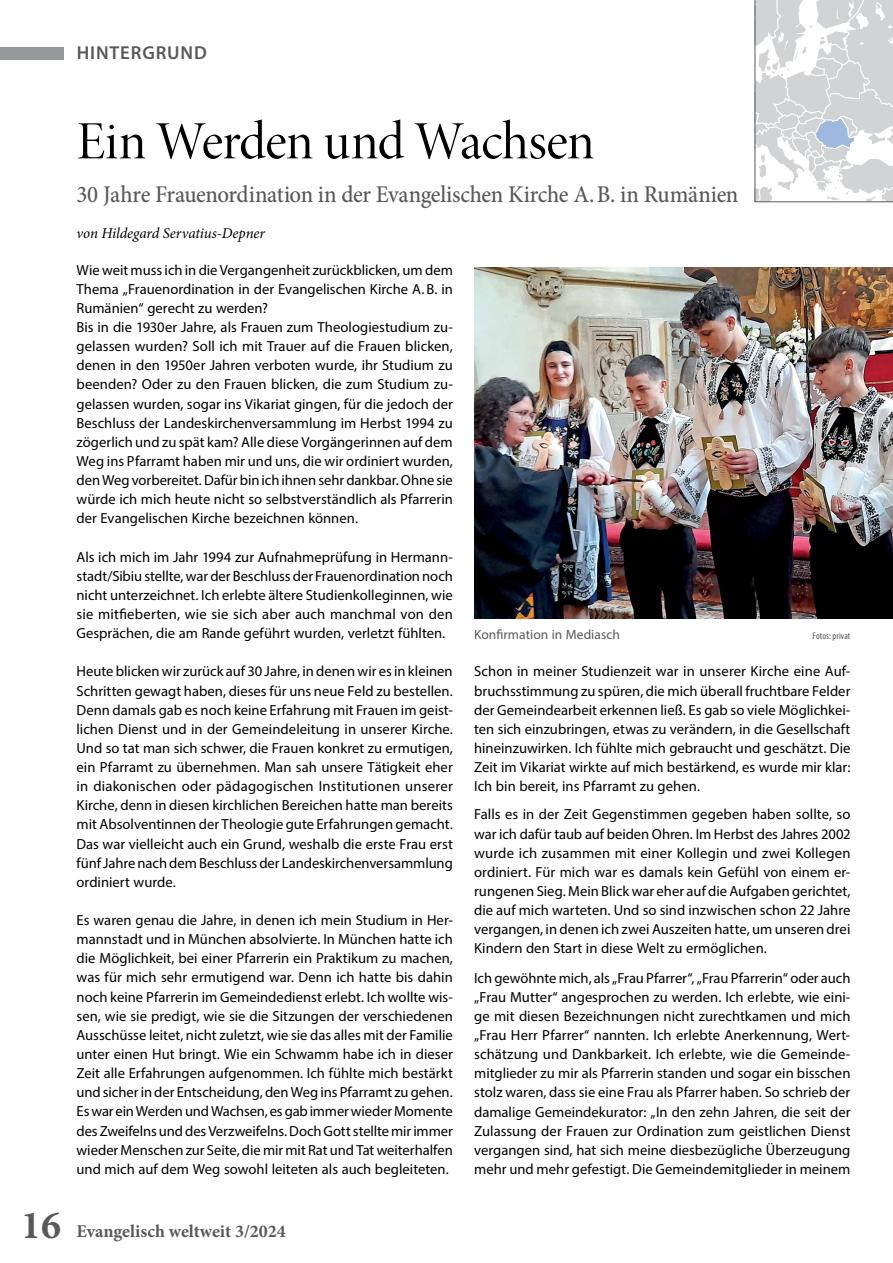
<style>
.page{position:relative;width:893px;height:1263px;background:#fff}
.page>*{position:absolute;margin:0;border:0;box-sizing:border-box;transform-origin:0 0}
.t1{font:54px "Minion Pro Disp";letter-spacing:-.015em;color:#000}
.t2{font:500 24px "Minion Pro";letter-spacing:-.015em;color:#58595b;scale:.95 1}
.t3{font:600 18.75px "Myriad Pro";letter-spacing:.045em;color:#58595b}
.t4{font:700 18px "Minion Pro";letter-spacing:-.005em;color:#58595b}
.t5{font:italic 15px "Minion Pro";letter-spacing:-.005em;color:#000}
.t6{font:14.7px/19.2px "Myriad Pro";color:#000;text-align:justify}
.t7{font:13.5px "Myriad Pro";letter-spacing:.005em;color:#58595b}
.t8{font:condensed 9.75px "Myriad Pro";letter-spacing:.01em;color:#58595b}
.s1{font-size:39.75px}
</style>
<div class="page">
<div style="left:0;top:47px;width:64px;height:13px;background:#97999c"></div>
<svg style="left:755px;top:0;width:138px;height:202px"></svg>
<img style="left:474px;top:267px;width:419px;height:352px">
<p class="t3" style="left:77px;top:41px;width:132px">HINTERGRUND</p>
<h1 class="t1" style="left:77px;top:108px;width:520px">Ein Werden und Wachsen</h1>
<h2 class="t2" style="left:77px;top:178px;width:698px">30 Jahre Frauenordination in der Evangelischen Kirche A.B. in Rumänien</h2>
<p class="t5" style="left:77px;top:223px;width:190px">von Hildegard Servatius-Depner</p>
<p class="t6" style="left:77px;top:260px;width:378px;text-align:left">Wie weit muss ich in die Vergangenheit zurückblicken, um dem Thema „Frauenordination in der Evangelischen Kirche A.B. in Rumänien“ gerecht zu werden?<br>Bis in die 1930er Jahre, als Frauen zum Theologiestudium zu&shy;gelassen wurden? Soll ich mit Trauer auf die Frauen blicken, denen in den 1950er Jahren verboten wurde, ihr Studium zu beenden? Oder zu den Frauen blicken, die zum Studium zu&shy;gelassen wurden, sogar ins Vikariat gingen, für die jedoch der Beschluss der Landeskirchenversammlung im Herbst 1994 zu zögerlich und zu spät kam? Alle diese Vorgängerinnen auf dem Weg ins Pfarramt haben mir und uns, die wir ordiniert wurden, den Weg vorbereitet. Dafür bin ich ihnen sehr dankbar. Ohne sie würde ich mich heute nicht so selbstverständlich als Pfarrerin der Evangelischen Kirche bezeichnen können.</p>
<p class="t6" style="left:77px;top:547px;width:378px">Als ich mich im Jahr 1994 zur Aufnahmeprüfung in Hermann&shy;stadt/Sibiu stellte, war der Beschluss der Frauenordination noch nicht unterzeichnet. Ich erlebte ältere Studienkolleginnen, wie sie mitfieberten, wie sie sich aber auch manchmal von den Gesprächen, die am Rande geführt wurden, verletzt fühlten.</p>
<p class="t6" style="left:77px;top:662px;width:378px">Heute blicken wir zurück auf 30 Jahre, in denen wir es in kleinen Schritten gewagt haben, dieses für uns neue Feld zu bestellen.<br>Denn damals gab es noch keine Erfahrung mit Frauen im geist&shy;lichen Dienst und in der Gemeindeleitung in unserer Kirche.<br>Und so tat man sich schwer, die Frauen konkret zu ermutigen, ein Pfarramt zu übernehmen. Man sah unsere Tätigkeit eher in diakonischen oder pädagogischen Institutionen unserer Kirche, denn in diesen kirchlichen Bereichen hatte man bereits mit Absolventinnen der Theologie gute Erfahrungen gemacht.<br>Das war vielleicht auch ein Grund, weshalb die erste Frau erst fünf Jahre nach dem Beschluss der Landeskirchenversammlung ordiniert wurde.</p>
<p class="t6" style="left:77px;top:910px;width:378px">Es waren genau die Jahre, in denen ich mein Studium in Her&shy;mannstadt und in München absolvierte. In München hatte ich die Möglichkeit, bei einer Pfarrerin ein Praktikum zu machen, was für mich sehr ermutigend war. Denn ich hatte bis dahin noch keine Pfarrerin im Gemeindedienst erlebt. Ich wollte wis&shy;sen, wie sie predigt, wie sie die Sitzungen der verschiedenen Ausschüsse leitet, nicht zuletzt, wie sie das alles mit der Familie unter einen Hut bringt. Wie ein Schwamm habe ich in dieser Zeit alle Erfahrungen aufgenommen. Ich fühlte mich bestärkt und sicher in der Entscheidung, den Weg ins Pfarramt zu gehen.<br>Es war ein Werden und Wachsen, es gab immer wieder Momente des Zweifelns und des Verzweifelns. Doch Gott stellte mir immer wieder Menschen zur Seite, die mir mit Rat und Tat weiterhalfen und mich auf dem Weg sowohl leiteten als auch begleiteten.</p>
<p class="t4" style="left:21px;top:1219px;width:266px"><span class="s1">16</span> Evangelisch weltweit 3/2024</p>
<p class="t7" style="left:474px;top:626px;width:147px">Konfirmation in Mediasch</p>
<p class="t8" style="left:813px;top:629px;width:39px">Fotos: privat</p>
<p class="t6" style="left:474px;top:662px;width:378px">Schon in meiner Studienzeit war in unserer Kirche eine Auf&shy;bruchsstimmung zu spüren, die mich überall fruchtbare Felder der Gemeindearbeit erkennen ließ. Es gab so viele Möglichkei&shy;ten sich einzubringen, etwas zu verändern, in die Gesellschaft hineinzuwirken. Ich fühlte mich gebraucht und geschätzt. Die Zeit im Vikariat wirkte auf mich bestärkend, es wurde mir klar:<br>Ich bin bereit, ins Pfarramt zu gehen.</p>
<p class="t6" style="left:474px;top:805px;width:378px">Falls es in der Zeit Gegenstimmen gegeben haben sollte, so war ich dafür taub auf beiden Ohren. Im Herbst des Jahres 2002 wurde ich zusammen mit einer Kollegin und zwei Kollegen ordiniert. Für mich war es damals kein Gefühl von einem er&shy;rungenen Sieg. Mein Blick war eher auf die Aufgaben gerichtet, die auf mich warteten. Und so sind inzwischen schon 22 Jahre vergangen, in denen ich zwei Auszeiten hatte, um unseren drei Kindern den Start in diese Welt zu ermöglichen.</p>
<p class="t6" style="left:474px;top:968px;width:378px">Ich gewöhnte mich, als „Frau Pfarrer“, „Frau Pfarrerin“ oder auch „Frau Mutter“ angesprochen zu werden. Ich erlebte, wie eini&shy;ge mit diesen Bezeichnungen nicht zurechtkamen und mich „Frau Herr Pfarrer“ nannten. Ich erlebte Anerkennung, Wert&shy;schätzung und Dankbarkeit. Ich erlebte, wie die Gemeinde&shy;mitglieder zu mir als Pfarrerin standen und sogar ein bisschen stolz waren, dass sie eine Frau als Pfarrer haben. So schrieb der damalige Gemeindekurator: „In den zehn Jahren, die seit der Zulassung der Frauen zur Ordination zum geistlichen Dienst vergangen sind, hat sich meine diesbezügliche Überzeugung mehr und mehr gefestigt. Die Gemeindemitglieder in meinem</p>
</div>
